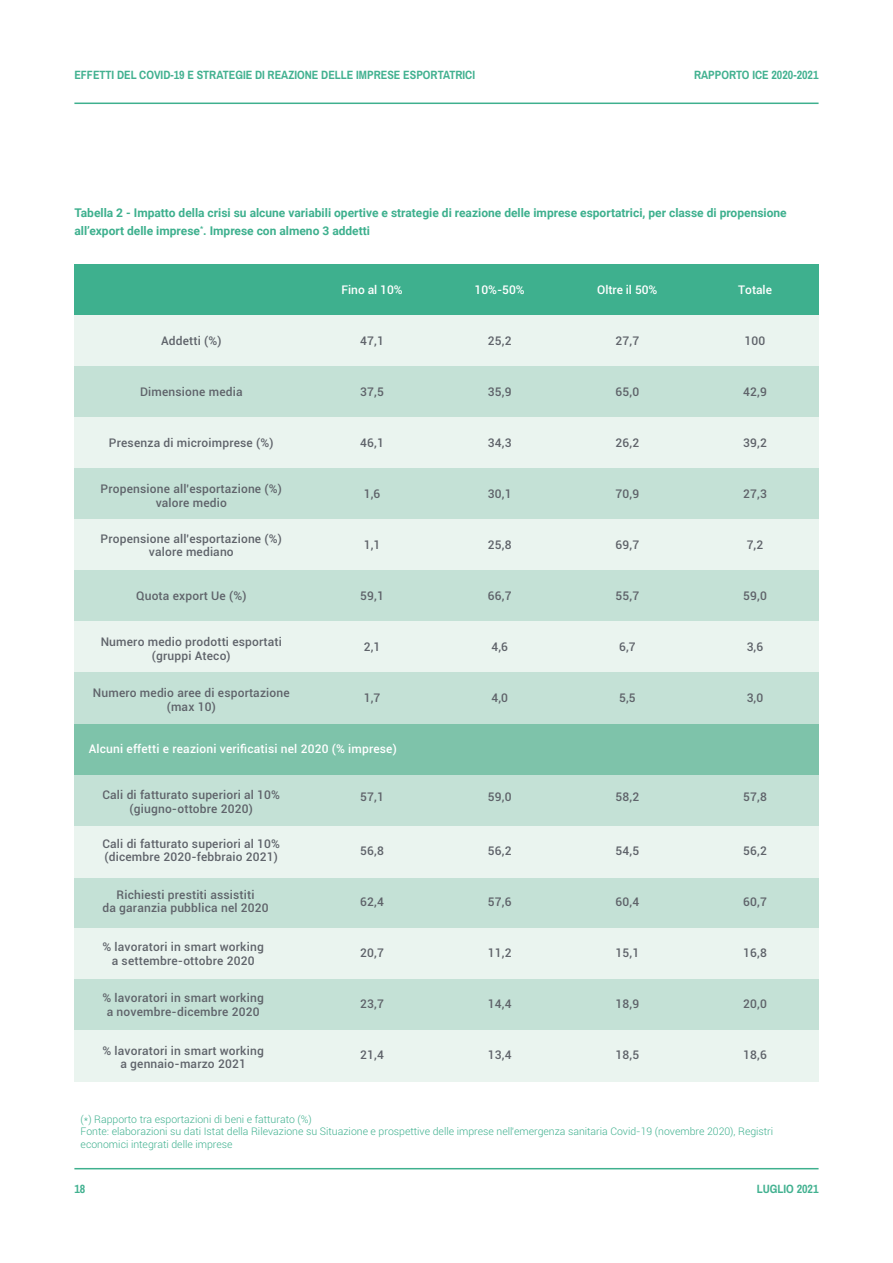
<style>
.page{position:relative;width:893px;height:1263px;background:#fff}
.page>*{position:absolute;margin:0;border:0;box-sizing:border-box;transform-origin:0 0}
.t1{font:500 12px/13.5px "Roboto";letter-spacing:.015em;color:#5f636a;text-align:center}
.t2{font:700 12px/18px "Roboto";color:#3eb08e}
.t3{font:700 12px "Archivo Narrow";color:#42b190}
.t4{font:500 12px "Roboto";letter-spacing:.015em;color:#fff}
.t5{font:300 10.5px/12.6px "Roboto";color:#3eb08e}
</style>
<div class="page">
<hr style="left:74px;top:103px;width:745px;height:1px;background:#3eb08e">
<hr style="left:74px;top:1168px;width:745px;height:1px;background:#3eb08e">
<div style="left:74px;top:265px;width:745px;height:51px;background:#3eb08e"></div>
<div style="left:74px;top:316px;width:745px;height:51px;background:#eaf4ef"></div>
<div style="left:74px;top:367px;width:745px;height:51px;background:#c4e1d6"></div>
<div style="left:74px;top:418px;width:745px;height:51px;background:#eaf4ef"></div>
<div style="left:74px;top:469px;width:745px;height:51px;background:#c4e1d6"></div>
<div style="left:74px;top:520px;width:745px;height:51px;background:#eaf4ef"></div>
<div style="left:74px;top:571px;width:745px;height:51px;background:#c4e1d6"></div>
<div style="left:74px;top:622px;width:745px;height:51px;background:#eaf4ef"></div>
<div style="left:74px;top:673px;width:745px;height:51px;background:#c4e1d6"></div>
<div style="left:74px;top:724px;width:745px;height:51px;background:#7ec3aa"></div>
<div style="left:74px;top:775px;width:745px;height:51px;background:#c4e1d6"></div>
<div style="left:74px;top:877px;width:745px;height:51px;background:#c4e1d6"></div>
<div style="left:74px;top:826px;width:745px;height:51px;background:#eaf4ef"></div>
<div style="left:74px;top:928px;width:745px;height:51px;background:#eaf4ef"></div>
<div style="left:74px;top:979px;width:745px;height:51px;background:#c4e1d6"></div>
<div style="left:74px;top:1030px;width:745px;height:51px;background:#eaf4ef"></div>
<p class="t3" style="left:74px;top:68px;width:402px">EFFETTI DEL COVID-19 E STRATEGIE DI REAZIONE DELLE IMPRESE ESPORTATRICI</p>
<p class="t3" style="left:694px;top:68px;width:126px">RAPPORTO ICE 2020-2021</p>
<p class="t2" style="left:74px;top:204px;width:714px">Tabella 2 - Impatto della crisi su alcune variabili opertive e strategie di reazione delle imprese esportatrici, per classe di propensione all’export delle imprese<sup>*</sup>. Imprese con almeno 3 addetti</p>
<p class="t1" style="left:161px;top:333px;width:62px">Addetti (%)</p>
<p class="t1" style="left:140px;top:384px;width:104px">Dimensione media</p>
<p class="t1" style="left:109px;top:435px;width:166px">Presenza di microimprese (%)</p>
<p class="t1" style="left:101px;top:482px;width:183px">Propensione all'esportazione (%) valore medio</p>
<p class="t1" style="left:101px;top:531px;width:183px">Propensione all'esportazione (%) valore mediano</p>
<p class="t1" style="left:136px;top:588px;width:112px">Quota export Ue (%)</p>
<p class="t4" style="left:342px;top:281px;width:63px">Fino al 10%</p>
<p class="t4" style="left:475px;top:281px;width:52px">10%-50%</p>
<p class="t4" style="left:597px;top:281px;width:62px">Oltre il 50%</p>
<p class="t4" style="left:738px;top:281px;width:35px">Totale</p>
<p class="t1" style="left:360px;top:333px;width:25px">47,1</p>
<p class="t1" style="left:488px;top:333px;width:25px">25,2</p>
<p class="t1" style="left:615px;top:333px;width:25px">27,7</p>
<p class="t1" style="left:745px;top:333px;width:22px">100</p>
<p class="t1" style="left:360px;top:384px;width:25px">37,5</p>
<p class="t1" style="left:488px;top:384px;width:25px">35,9</p>
<p class="t1" style="left:615px;top:384px;width:25px">65,0</p>
<p class="t1" style="left:743px;top:384px;width:25px">42,9</p>
<p class="t1" style="left:360px;top:435px;width:25px">46,1</p>
<p class="t1" style="left:488px;top:435px;width:25px">34,3</p>
<p class="t1" style="left:615px;top:435px;width:25px">26,2</p>
<p class="t1" style="left:743px;top:435px;width:25px">39,2</p>
<p class="t1" style="left:364px;top:486px;width:18px">1,6</p>
<p class="t1" style="left:488px;top:486px;width:25px">30,1</p>
<p class="t1" style="left:615px;top:486px;width:25px">70,9</p>
<p class="t1" style="left:743px;top:486px;width:25px">27,3</p>
<p class="t1" style="left:364px;top:537px;width:18px">1,1</p>
<p class="t1" style="left:488px;top:537px;width:25px">25,8</p>
<p class="t1" style="left:615px;top:537px;width:25px">69,7</p>
<p class="t1" style="left:747px;top:537px;width:18px">7,2</p>
<p class="t1" style="left:360px;top:588px;width:25px">59,1</p>
<p class="t1" style="left:488px;top:588px;width:25px">66,7</p>
<p class="t1" style="left:615px;top:588px;width:25px">55,7</p>
<p class="t1" style="left:743px;top:588px;width:25px">59,0</p>
<p class="t1" style="left:101px;top:635px;width:183px">Numero medio prodotti esportati (gruppi Ateco)</p>
<p class="t1" style="left:93px;top:686px;width:198px">Numero medio aree di esportazione (max 10)</p>
<p class="t1" style="left:364px;top:639px;width:18px">2,1</p>
<p class="t1" style="left:364px;top:690px;width:18px">1,7</p>
<p class="t4" style="left:89px;top:740px;width:310px">Alcuni effetti e reazioni verificatisi nel 2020 (% imprese)</p>
<p class="t1" style="left:102px;top:787px;width:179px">Cali di fatturato superiori al 10% (giugno-ottobre 2020)</p>
<p class="t1" style="left:360px;top:789px;width:25px">57,1</p>
<p class="t1" style="left:102px;top:836px;width:179px;text-align:left">Cali di fatturato superiori al 10% (dicembre 2020-febbraio 2021)</p>
<p class="t1" style="left:102px;top:887px;width:168px">Richiesti prestiti assistiti<br>da garanzia pubblica nel 2020</p>
<p class="t1" style="left:360px;top:843px;width:25px">56,8</p>
<p class="t1" style="left:360px;top:895px;width:25px">62,4</p>
<p class="t1" style="left:491px;top:639px;width:18px">4,6</p>
<p class="t1" style="left:491px;top:690px;width:18px">4,0</p>
<p class="t1" style="left:488px;top:789px;width:25px">59,0</p>
<p class="t1" style="left:488px;top:844px;width:25px">56,2</p>
<p class="t1" style="left:488px;top:895px;width:25px">57,6</p>
<p class="t1" style="left:619px;top:639px;width:18px">6,7</p>
<p class="t1" style="left:747px;top:639px;width:18px">3,6</p>
<p class="t1" style="left:619px;top:690px;width:18px">5,5</p>
<p class="t1" style="left:747px;top:690px;width:18px">3,0</p>
<p class="t1" style="left:615px;top:789px;width:25px">58,2</p>
<p class="t1" style="left:743px;top:789px;width:25px">57,8</p>
<p class="t1" style="left:615px;top:844px;width:25px">54,5</p>
<p class="t1" style="left:743px;top:844px;width:25px">56,2</p>
<p class="t1" style="left:615px;top:895px;width:25px">60,4</p>
<p class="t1" style="left:743px;top:895px;width:25px">60,7</p>
<p class="t1" style="left:102px;top:940px;width:163px">% lavoratori in smart working a settembre-ottobre 2020</p>
<p class="t1" style="left:102px;top:991px;width:163px">% lavoratori in smart working a novembre-dicembre 2020</p>
<p class="t1" style="left:360px;top:946px;width:25px">20,7</p>
<p class="t1" style="left:360px;top:997px;width:25px">23,7</p>
<p class="t1" style="left:488px;top:946px;width:25px">11,2</p>
<p class="t1" style="left:488px;top:997px;width:25px">14,4</p>
<p class="t1" style="left:615px;top:946px;width:25px">15,1</p>
<p class="t1" style="left:615px;top:997px;width:25px">18,9</p>
<p class="t1" style="left:743px;top:946px;width:25px">16,8</p>
<p class="t1" style="left:743px;top:997px;width:25px">20,0</p>
<p class="t1" style="left:102px;top:1043px;width:163px">% lavoratori in smart working a gennaio-marzo 2021</p>
<p class="t1" style="left:360px;top:1048px;width:25px">21,4</p>
<p class="t1" style="left:488px;top:1048px;width:25px">13,4</p>
<p class="t1" style="left:615px;top:1048px;width:25px">18,5</p>
<p class="t1" style="left:743px;top:1048px;width:25px">18,6</p>
<p class="t5" style="left:81px;top:1112px;width:694px">(*) Rapporto tra esportazioni di beni e fatturato (%)<br>Fonte: elaborazioni su dati Istat della Rilevazione su Situazione e prospettive delle imprese nell’emergenza sanitaria Covid-19 (novembre 2020), Registri economici integrati delle imprese</p>
<p class="t3" style="left:74px;top:1181px;width:12px">18</p>
<p class="t3" style="left:757px;top:1181px;width:63px">LUGLIO 2021</p>
</div>
